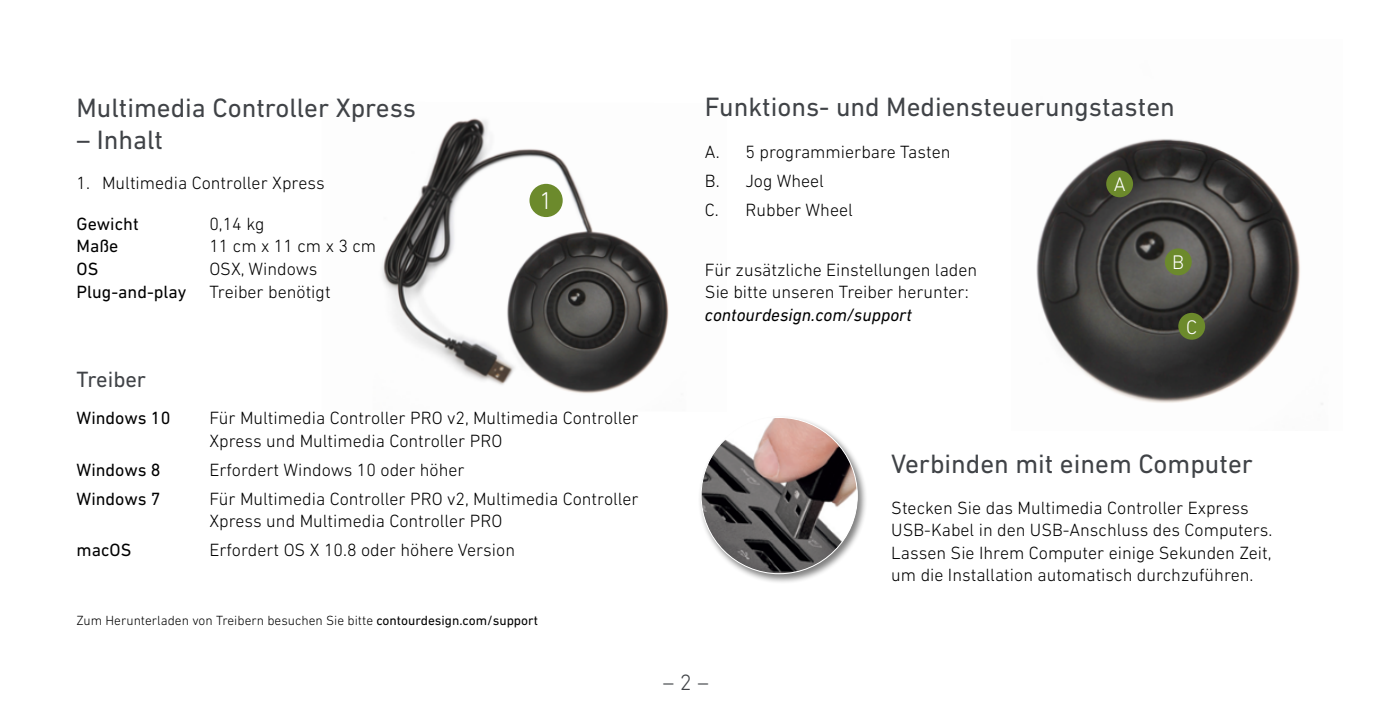
<style>
.page{position:relative;width:1378px;height:721px;background:#fff}
.page>*{position:absolute;margin:0;border:0;box-sizing:border-box;transform-origin:0 0}
.t1{font:27px "DIN Next LT Pro";color:#404347}
.t2{font:300 24.75px "DIN Next LT Pro";color:#fff}
.t3{font:22.5px "DIN Next LT Pro";color:#404347}
.t4{font:300 22.5px "DIN Next LT Pro";color:#404347}
.t5{font:300 20.03px "DIN Next LT Pro";color:#fff}
.t6{font:300 18px/22.5px "DIN Next LT Pro";color:#000}
.t7{font:18px "DIN Next LT Pro";color:#000}
.t8{font:italic 18px "DIN Next LT Pro";color:#000}
.t9{font:300 13.5px "DIN Next LT Pro";color:#000}
.s1{font-weight:400}
</style>
<div class="page">
<img style="left:1036px;top:139px;width:287px;height:266px">
<div style="left:1106px;top:170px;width:27px;height:27px;background:#6c8a2c;border-radius:50%"></div>
<div style="left:1165px;top:248px;width:26px;height:27px;background:#6c8a2c;border-radius:50%"></div>
<div style="left:1178px;top:313px;width:27px;height:27px;background:#6c8a2c;border-radius:50%"></div>
<img style="left:382px;top:118px;width:287px;height:276px">
<div style="left:529px;top:184px;width:34px;height:33px;background:#6c8a2c;border-radius:50%"></div>
<div style="left:698px;top:415px;width:170px;height:170px;background:#000;opacity:.5"></div>
<img style="left:701px;top:417px;width:156px;height:156px;border-radius:78px">
<h1 class="t1" style="left:77px;top:92px;width:341px">Multimedia Controller Xpress</h1>
<h1 class="t1" style="left:77px;top:124px;width:88px">– Inhalt</h1>
<p class="t6" style="left:77px;top:171px;width:250px">1. Multimedia Controller Xpress</p>
<p class="t7" style="left:77px;top:213px;width:64px">Gewicht</p>
<p class="t6" style="left:209px;top:212px;width:57px">0,14 kg</p>
<p class="t7" style="left:77px;top:236px;width:43px">Maße</p>
<p class="t6" style="left:209px;top:235px;width:168px">11 cm x 11 cm x 3 cm</p>
<p class="t7" style="left:77px;top:258px;width:23px">OS</p>
<p class="t6" style="left:209px;top:257px;width:110px">OSX, Windows</p>
<p class="t7" style="left:77px;top:281px;width:111px">Plug-and-play</p>
<p class="t6" style="left:209px;top:280px;width:123px">Treiber benötigt</p>
<p class="t3" style="left:77px;top:366px;width:71px">Treiber</p>
<h2 class="t2" style="left:539px;top:187px;width:15px">1</h2>
<p class="t7" style="left:77px;top:408px;width:95px">Windows 10</p>
<p class="t6" style="left:209px;top:407px;width:431px">Für Multimedia Controller PRO v2, Multimedia Controller<br>Xpress und Multimedia Controller PRO</p>
<p class="t7" style="left:77px;top:459px;width:86px">Windows 8</p>
<p class="t6" style="left:209px;top:458px;width:257px">Erfordert Windows 10 oder höher</p>
<p class="t7" style="left:77px;top:488px;width:86px">Windows 7</p>
<p class="t6" style="left:209px;top:487px;width:431px">Für Multimedia Controller PRO v2, Multimedia Controller<br>Xpress und Multimedia Controller PRO</p>
<p class="t7" style="left:77px;top:539px;width:56px">macOS</p>
<p class="t6" style="left:209px;top:538px;width:307px">Erfordert OS X 10.8 oder höhere Version</p>
<p class="t9" style="left:77px;top:613px;width:463px">Zum Herunterladen von Treibern besuchen Sie bitte <span class="s1">contourdesign.com/support</span></p>
<h1 class="t1" style="left:705px;top:91px;width:471px">Funktions- und Mediensteuerungstasten</h1>
<p class="t6" style="left:705px;top:137px;width:247px;line-height:28.8px">A. 5 programmierbare Tasten<br>B. Jog Wheel<br>C. Rubber Wheel</p>
<p class="t5" style="left:1113px;top:173px;width:13px">A</p>
<p class="t6" style="left:705px;top:258px;width:274px">Für zusätzliche Einstellungen laden<br>Sie bitte unseren Treiber herunter:</p>
<p class="t8" style="left:705px;top:304px;width:208px">contourdesign.com/support</p>
<p class="t5" style="left:1172px;top:251px;width:14px">B</p>
<p class="t5" style="left:1186px;top:315px;width:13px">C</p>
<h1 class="t1" style="left:891px;top:448px;width:363px">Verbinden mit einem Computer</h1>
<p class="t4" style="left:663px;top:669px;width:47px">– 2 –</p>
<p class="t6" style="left:891px;top:496px;width:383px">Stecken Sie das Multimedia Controller Express USB-Kabel in den USB-Anschluss des Computers.<br>Lassen Sie Ihrem Computer einige Sekunden Zeit, um die Installation automatisch durchzuführen.</p>
</div>
